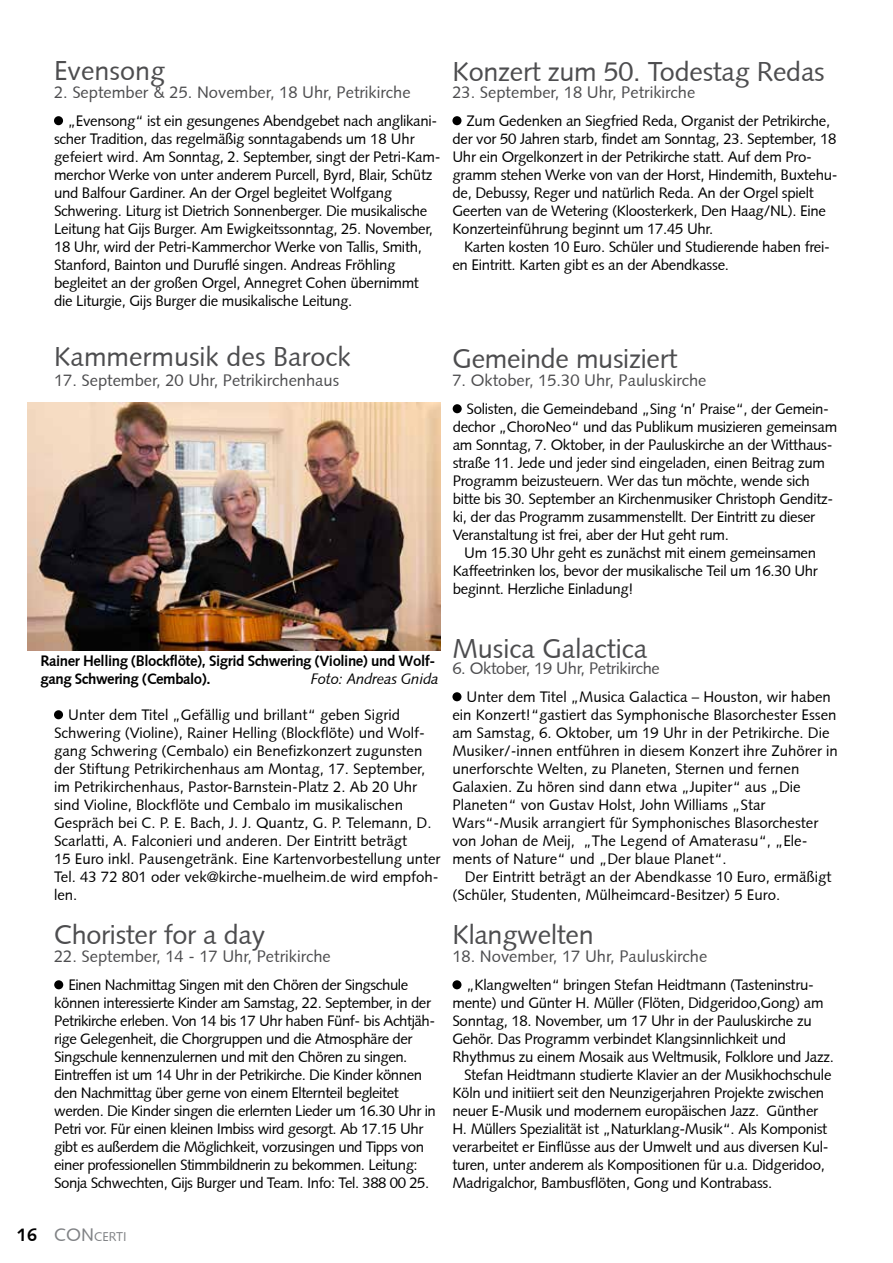
<style>
.page{position:relative;width:893px;height:1263px;background:#fff}
.page>*{position:absolute;margin:0;border:0;box-sizing:border-box;transform-origin:0 0}
.t1{font:27px "Syntax";letter-spacing:-.01em;color:#4d4d4f}
.t2{font:16.5px "Syntax";color:#4d4d4f}
.t3{font:16.5px "Syntax";letter-spacing:-.02em;color:#4d4d4f}
.t4{font:15px/18px "Syntax";letter-spacing:-.02em;color:#000}
.t5{font:15px/18px "Syntax";color:#000}
.t6{font:700 15px/18px "Syntax";letter-spacing:-.03em;color:#000}
.t7{font:italic 15px "Syntax";letter-spacing:-.02em;color:#000}
.t8{font:12.6px "Syntax";color:#808285}
.s1{font-size:14.85px}
.s2{font-weight:700;font-size:18px;color:#000}
.s3{font-size:18px}
</style>
<div class="page">
<div style="left:54px;top:980px;width:9px;height:9px;background:#000;border-radius:50%"></div>
<div style="left:54px;top:116px;width:9px;height:9px;background:#000;border-radius:50%"></div>
<div style="left:54px;top:710px;width:9px;height:9px;background:#000;border-radius:50%"></div>
<img style="left:27px;top:403px;width:414px;height:247px">
<div style="left:452px;top:116px;width:9px;height:9px;background:#000;border-radius:50%"></div>
<div style="left:453px;top:404px;width:9px;height:9px;background:#000;border-radius:50%"></div>
<div style="left:452px;top:692px;width:9px;height:9px;background:#000;border-radius:50%"></div>
<div style="left:452px;top:980px;width:9px;height:9px;background:#000;border-radius:50%"></div>
<h1 class="t1" style="left:54px;top:54px;width:113px">Evensong</h1>
<p class="t2" style="left:54px;top:82px;width:358px">2. September &amp; 25. November, 18 Uhr, Petrikirche</p>
<p class="t4" style="left:54px;top:112px;width:388px;text-indent:14px">„Evensong“ ist ein gesungenes Abendgebet nach anglikani&shy;scher Tradition, das regelmäßig sonntagabends um <span class="s1">18 Uhr gefeiert wird.</span> Am Sonntag, 2. September, singt der Petri-Kam&shy;merchor Werke von unter anderem Purcell, Byrd, Blair, Schütz und Balfour Gardiner. An der Orgel begleitet Wolfgang Schwering. Liturg ist Dietrich Sonnenberger. Die musikalische Leitung hat Gijs Burger. Am Ewigkeitssonntag, 25. November, 18 Uhr, wird der Petri-Kammerchor Werke von Tallis, Smith, Stanford, Bainton und Duruflé singen. Andreas Fröhling begleitet an der großen Orgel, Annegret Cohen übernimmt die Liturgie, Gijs Burger die musikalische Leitung.</p>
<h1 class="t1" style="left:54px;top:341px;width:298px">Kammermusik des Barock</h1>
<p class="t2" style="left:54px;top:370px;width:287px">17. September, 20 Uhr, Petrikirchenhaus</p>
<h1 class="t1" style="left:452px;top:56px;width:374px">Konzert zum 50. Todestag Redas</h1>
<p class="t2" style="left:452px;top:82px;width:244px">23. September, 18 Uhr, Petrikirche</p>
<p class="t4" style="left:452px;top:112px;width:387px;text-indent:14px">Zum Gedenken an Siegfried Reda, Organist der Petrikirche, der vor 50 Jahren starb, findet am Sonntag, 23. September, 18<br>Uhr ein Orgelkonzert in der Petrikirche statt. Auf dem Pro&shy;gramm stehen Werke von van der Horst, Hindemith, Buxtehu&shy;de, Debussy, Reger und natürlich Reda. An der Orgel spielt Geerten van de Wetering (Kloosterkerk, Den Haag/NL). Eine Konzerteinführung beginnt um 17.45 Uhr.</p>
<p class="t4" style="left:452px;top:238px;width:379px;text-indent:12px">Karten kosten 10 Euro. Schüler und Studierende haben frei&shy;en Eintritt. Karten gibt es an der Abendkasse.</p>
<h1 class="t1" style="left:452px;top:342px;width:226px">Gemeinde musiziert</h1>
<p class="t2" style="left:452px;top:370px;width:255px">7. Oktober, 15.30 Uhr, Pauluskirche</p>
<p class="t4" style="left:453px;top:400px;width:386px;text-indent:14px">Solisten, die Gemeindeband „Sing ‘n’ Praise“, der Gemein&shy;dechor „ChoroNeo“ und das Publikum musizieren gemeinsam am Sonntag, 7. Oktober, in der Pauluskirche an der Witthaus&shy;straße 11. Jede und jeder sind eingeladen, einen Beitrag zum Programm beizusteuern. Wer das tun möchte, wende sich bitte bis 30. September an Kirchenmusiker Christoph Genditz&shy;ki, der das Programm zusammenstellt. Der Eintritt zu dieser Veranstaltung ist frei, aber der Hut geht rum.</p>
<p class="t4" style="left:453px;top:544px;width:367px;text-align:justify;text-indent:12px">Um 15.30 Uhr geht es zunächst mit einem gemeinsamen Kaffeetrinken los, bevor der musikalische Teil um 16.30 Uhr beginnt. Herzliche Einladung!</p>
<p class="t6" style="left:40px;top:652px;width:396px">Rainer Helling (Blockflöte), Sigrid Schwering (Violine) und Wolf&shy;gang Schwering (Cembalo).</p>
<p class="t7" style="left:311px;top:670px;width:129px">Foto: Andreas Gnida</p>
<p class="t5" style="left:54px;top:706px;width:388px;text-indent:14px">Unter dem Titel „Gefällig und brillant“ geben Sigrid Schwering (Violine), Rainer Helling (Blockflöte) und Wolf&shy;gang Schwering (Cembalo) ein Benefizkonzert zugunsten der Stiftung Petrikirchenhaus am Montag, 17. September, im Petrikirchenhaus, Pastor-Barnstein-Platz 2. Ab 20 Uhr sind Violine, Blockflöte und Cembalo im musikalischen Gespräch bei C. P. E. Bach, J. J. Quantz, G. P. Telemann, D.<br>Scarlatti, A. Falconieri und anderen. Der Eintritt beträgt<br>15 Euro inkl. Pausengetränk. Eine Kartenvorbestellung unter Tel. 43 72 801 oder vek@kirche-muelheim.de wird empfoh&shy;len.</p>
<h1 class="t1" style="left:54px;top:918px;width:213px">Chorister for a day</h1>
<p class="t2" style="left:54px;top:946px;width:278px">22. September, 14 - 17 Uhr, Petrikirche</p>
<p class="t4" style="left:54px;top:976px;width:383px;text-indent:14px">Einen Nachmittag Singen mit den Chören der Singschule können interessierte Kinder am Samstag, 22. September, in der Petrikirche erleben. Von 14 bis 17 Uhr haben Fünf- bis Achtjäh&shy;rige Gelegenheit, die Chorgruppen und die Atmosphäre der Singschule kennenzulernen und mit den Chören zu singen.<br>Eintreffen ist um 14 Uhr in der Petrikirche. Die Kinder können den Nachmittag über gerne von einem Elternteil begleitet werden. Die Kinder singen die erlernten Lieder um 16.30 Uhr in Petri vor. Für einen kleinen Imbiss wird gesorgt. Ab 17.15 Uhr gibt es außerdem die Möglichkeit, vorzusingen und Tipps von einer professionellen Stimmbildnerin zu bekommen. Leitung:<br>Sonja Schwechten, Gijs Burger und Team. Info: Tel. 388 00 25.</p>
<h1 class="t1" style="left:452px;top:632px;width:196px">Musica Galactica</h1>
<p class="t3" style="left:452px;top:658px;width:209px">6. Oktober, 19 Uhr, Petrikirche</p>
<p class="t5" style="left:452px;top:688px;width:387px;text-indent:14px">Unter dem Titel „Musica Galactica <span class="s1">–</span> Houston, wir haben ein Konzert!“gastiert das Symphonische Blasorchester Essen am Samstag, 6. Oktober, um 19 Uhr in der Petrikirche. Die Musiker/-innen entführen in diesem Konzert ihre Zuhörer in unerforschte Welten, zu Planeten, Sternen und fernen Galaxien. Zu hören sind dann etwa „Jupiter“ aus „Die Planeten“ von Gustav Holst, John Williams „Star Wars“-Musik arrangiert für Symphonisches Blasorchester von Johan de Meij, „The Legend of Amaterasu“, „Ele&shy;ments of Nature“ und „Der blaue Planet“.</p>
<p class="t5" style="left:452px;top:868px;width:381px;text-indent:13px">Der Eintritt beträgt an der Abendkasse 10 Euro, ermäßigt (Schüler, Studenten, Mülheimcard-Besitzer) 5 Euro.</p>
<h1 class="t1" style="left:452px;top:918px;width:143px">Klangwelten</h1>
<p class="t2" style="left:452px;top:946px;width:256px">18. November, 17 Uhr, Pauluskirche</p>
<p class="t4" style="left:467px;top:976px;width:349px">„Klangwelten“ bringen Stefan Heidtmann (Tasteninstru-</p>
<p class="t4" style="left:452px;top:994px;width:373px">mente) und Günter H. Müller (Flöten, Didgeridoo,Gong) am</p>
<p class="t4" style="left:452px;top:1012px;width:361px">Sonntag, 18. November, um 17 Uhr in der Pauluskirche zu</p>
<p class="t4" style="left:452px;top:1030px;width:335px">Gehör. Das Programm verbindet Klangsinnlichkeit und</p>
<p class="t4" style="left:452px;top:1048px;width:383px">Rhythmus zu einem Mosaik aus Weltmusik, Folklore und Jazz.</p>
<p class="t4" style="left:464px;top:1066px;width:369px">Stefan Heidtmann studierte Klavier an der Musikhochschule</p>
<p class="t4" style="left:452px;top:1084px;width:373px">Köln und initiiert seit den Neunzigerjahren Projekte zwischen</p>
<p class="t4" style="left:452px;top:1102px;width:367px">neuer E-Musik und modernem europäischen Jazz. Günther</p>
<p class="t4" style="left:452px;top:1120px;width:376px">H. Müllers Spezialität ist „Naturklang-Musik“. Als Komponist</p>
<p class="t4" style="left:452px;top:1138px;width:378px">verarbeitet er Einflüsse aus der Umwelt und aus diversen Kul-</p>
<p class="t4" style="left:452px;top:1156px;width:374px">turen, unter anderem als Kompositionen für u.a. Didgeridoo,</p>
<p class="t4" style="left:452px;top:1174px;width:321px">Madrigalchor, Bambusflöten, Gong und Kontrabass.</p>
<p class="t8" style="left:17px;top:1229px;width:111px"><span class="s2">16</span> <span class="s3">CON</span> CERTI</p>
</div>
